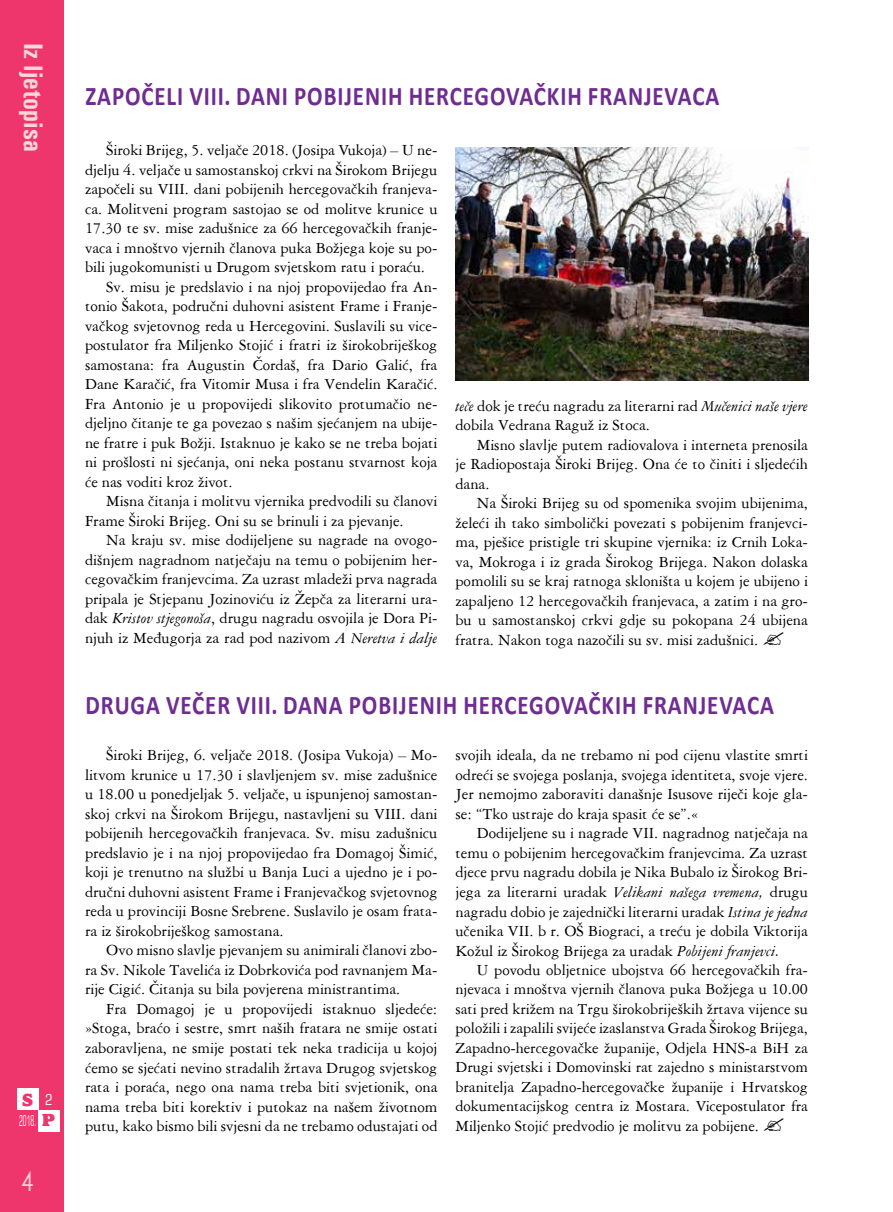
<style>
.page{position:relative;width:893px;height:1212px;background:#fff}
.page>*{position:absolute;margin:0;border:0;box-sizing:border-box;transform-origin:0 0}
.naslov_mali{font:700 27px "Calibri";letter-spacing:.04em;color:#6f2c91;scale:.85 1}
.t1{font:700 condensed 27px "Univers";color:#fcd7d8}
.t2{font:27px "Andes";color:#fcd7d8}
.t3{font:800 18px "Alfredo";color:#ee366d}
.bt_11{font:16.5px/19.5px "American Garamond BT";color:#000;text-align:justify}
.t4{font:condensed 15px "Square 721 BT";color:#fff;scale:.5 1}
.t5{font:condensed 15px "Square 721 BT";color:#fff}
.s1{font-family:"Alfredo";font-weight:800;font-stretch:normal;font-size:18px;color:#ee366d}
.s2{font-style:italic}
</style>
<div class="page">
<div style="left:0;top:0;width:64px;height:1212px;background:#ee366d"></div>
<div style="left:17px;top:1089px;width:21px;height:21px;background:#fff"></div>
<div style="left:38px;top:1110px;width:22px;height:21px;background:#fff"></div>
<img style="left:456px;top:147px;width:353px;height:233px">
<h1 class="t1" style="left:50px;top:43px;width:110px;rotate:90deg">Iz ljetopisa</h1>
<p class="t3" style="left:22px;top:1090px;width:12px">S</p>
<p class="t4" style="left:19px;top:1112px;width:73px">2018. <span class="s1">P</span></p>
<p class="t5" style="left:45px;top:1090px;width:9px">2</p>
<p class="t2" style="left:21px;top:1169px;width:14px">4</p>
<p class="naslov_mali" style="left:85px;top:77px;width:747px">ZAPOČELI VIII. DANI POBIJENIH HERCEGOVAČKIH FRANJEVACA</p>
<p class="bt_11" style="left:85px;top:140px;width:354px;text-indent:21px">Široki Brijeg, 5. veljače 2018. (Josipa Vukoja) – U ne&shy;djelju 4. veljače u samostanskoj crkvi na Širokom Brijegu započeli su VIII. dani pobijenih hercegovačkih franjeva&shy;ca. Molitveni program sastojao se od molitve krunice u 17.30 te sv. mise zadušnice za 66 hercegovačkih franje&shy;vaca i mnoštvo vjernih članova puka Božjega koje su po&shy;bili jugokomunisti u Drugom svjetskom ratu i poraću.</p>
<p class="bt_11" style="left:85px;top:277px;width:354px;text-indent:21px">Sv. misu je predslavio i na njoj propovijedao fra An&shy;tonio Šakota, područni duhovni asistent Frame i Franje&shy;vačkog svjetovnog reda u Hercegovini. Suslavili su vice&shy;postulator fra Miljenko Stojić i fratri iz širokobriješkog samostana: fra Augustin Čordaš, fra Dario Galić, fra Dane Karačić, fra Vitomir Musa i fra Vendelin Karačić.<br>Fra Antonio je u propovijedi slikovito protumačio ne&shy;djeljno čitanje te ga povezao s našim sjećanjem na ubije&shy;ne fratre i puk Božji. Istaknuo je kako se ne treba bojati ni prošlosti ni sjećanja, oni neka postanu stvarnost koja će nas voditi kroz život.</p>
<p class="bt_11" style="left:85px;top:491px;width:354px;text-indent:21px">Misna čitanja i molitvu vjernika predvodili su članovi<br>Frame Široki Brijeg. Oni su se brinuli i za pjevanje.</p>
<p class="bt_11" style="left:85px;top:530px;width:354px;text-indent:21px">Na kraju sv. mise dodijeljene su nagrade na ovogo&shy;dišnjem nagradnom natječaju na temu o pobijenim her&shy;cegovačkim franjevcima. Za uzrast mladeži prva nagrada pripala je Stjepanu Jozinoviću iz Žepča za literarni ura&shy;dak <span class="s2">Kristov stjegonoša</span>, drugu nagradu osvojila je Dora Pi&shy;njuh iz Međugorja za rad pod nazivom <span class="s2">A Neretva i dalje</span></p>
<p class="bt_11" style="left:455px;top:395px;width:354px"><span class="s2">teče</span> dok je treću nagradu za literarni rad <span class="s2">Mučenici naše vjere </span>dobila Vedrana Raguž iz Stoca.</p>
<p class="bt_11" style="left:455px;top:434px;width:354px;text-indent:21px">Misno slavlje putem radiovalova i interneta prenosila je Radiopostaja Široki Brijeg. Ona će to činiti i sljedećih dana.</p>
<p class="bt_11" style="left:455px;top:493px;width:354px;text-indent:21px">Na Široki Brijeg su od spomenika svojim ubijenima, želeći ih tako simbolički povezati s pobijenim franjevci&shy;ma, pješice pristigle tri skupine vjernika: iz Crnih Loka&shy;va, Mokroga i iz grada Širokog Brijega. Nakon dolaska pomolili su se kraj ratnoga skloništa u kojem je ubijeno i zapaljeno 12 hercegovačkih franjevaca, a zatim i na gro&shy;bu u samostanskoj crkvi gdje su pokopana 24 ubijena fratra. Nakon toga nazočili su sv. misi zadušnici.</p>
<p class="naslov_mali" style="left:85px;top:686px;width:811px">DRUGA VEČER VIII. DANA POBIJENIH HERCEGOVAČKIH FRANJEVACA</p>
<p class="bt_11" style="left:85px;top:745px;width:354px;text-indent:21px">Široki Brijeg, 6. veljače 2018. (Josipa Vukoja) – Mo&shy;litvom krunice u 17.30 i slavljenjem sv. mise zadušnice u 18.00 u ponedjeljak 5. veljače, u ispunjenoj samostan&shy;skoj crkvi na Širokom Brijegu, nastavljeni su VIII. dani pobijenih hercegovačkih franjevaca. Sv. misu zadušnicu predslavio je i na njoj propovijedao fra Domagoj Šimić, koji je trenutno na službi u Banja Luci a ujedno je i po&shy;dručni duhovni asistent Frame i Franjevačkog svjetovnog reda u provinciji Bosne Srebrene. Suslavilo je osam frata&shy;ra iz širokobriješkog samostana.</p>
<p class="bt_11" style="left:85px;top:940px;width:354px;text-indent:21px">Ovo misno slavlje pjevanjem su animirali članovi zbo&shy;ra Sv. Nikole Tavelića iz Dobrkovića pod ravnanjem Ma&shy;rije Cigić. Čitanja su bila povjerena ministrantima.</p>
<p class="bt_11" style="left:85px;top:999px;width:354px;text-indent:21px">Fra Domagoj je u propovijedi istaknuo sljedeće: »Stoga, braćo i sestre, smrt naših fratara ne smije ostati zaboravljena, ne smije postati tek neka tradicija u kojoj ćemo se sjećati nevino stradalih žrtava Drugog svjetskog rata i poraća, nego ona nama treba biti svjetionik, ona nama treba biti korektiv i putokaz na našem životnom putu, kako bismo bili svjesni da ne trebamo odustajati od</p>
<p class="bt_11" style="left:455px;top:745px;width:354px">svojih ideala, da ne trebamo ni pod cijenu vlastite smrti odreći se svojega poslanja, svojega identiteta, svoje vjere.<br>Jer nemojmo zaboraviti današnje Isusove riječi koje gla&shy;se: “Tko ustraje do kraja spasit će se”.«</p>
<p class="bt_11" style="left:455px;top:823px;width:354px;text-indent:21px">Dodijeljene su i nagrade VII. nagradnog natječaja na temu o pobijenim hercegovačkim franjevcima. Za uzrast djece prvu nagradu dobila je Nika Bubalo iz Širokog Bri&shy;jega za literarni uradak <span class="s2">Velikani našega vremena,</span> drugu nagradu dobio je zajednički literarni uradak <span class="s2">Istina je jedna </span>učenika VII. b r. OŠ Biograci, a treću je dobila Viktorija Kožul iz Širokog Brijega za uradak <span class="s2">Pobijeni franjevci.</span></p>
<p class="bt_11" style="left:455px;top:960px;width:354px;text-indent:21px">U povodu obljetnice ubojstva 66 hercegovačkih fra&shy;njevaca i mnoštva vjernih članova puka Božjega u 10.00 sati pred križem na Trgu širokobrijeških žrtava vijence su položili i zapalili svijeće izaslanstva Grada Širokog Brijega, Zapadno-hercegovačke županije, Odjela HNS-a BiH za Drugi svjetski i Domovinski rat zajedno s ministarstvom branitelja Zapadno-hercegovačke županije i Hrvatskog dokumentacijskog centra iz Mostara. Vicepostulator fra Miljenko Stojić predvodio je molitvu za pobijene.</p>
</div>
